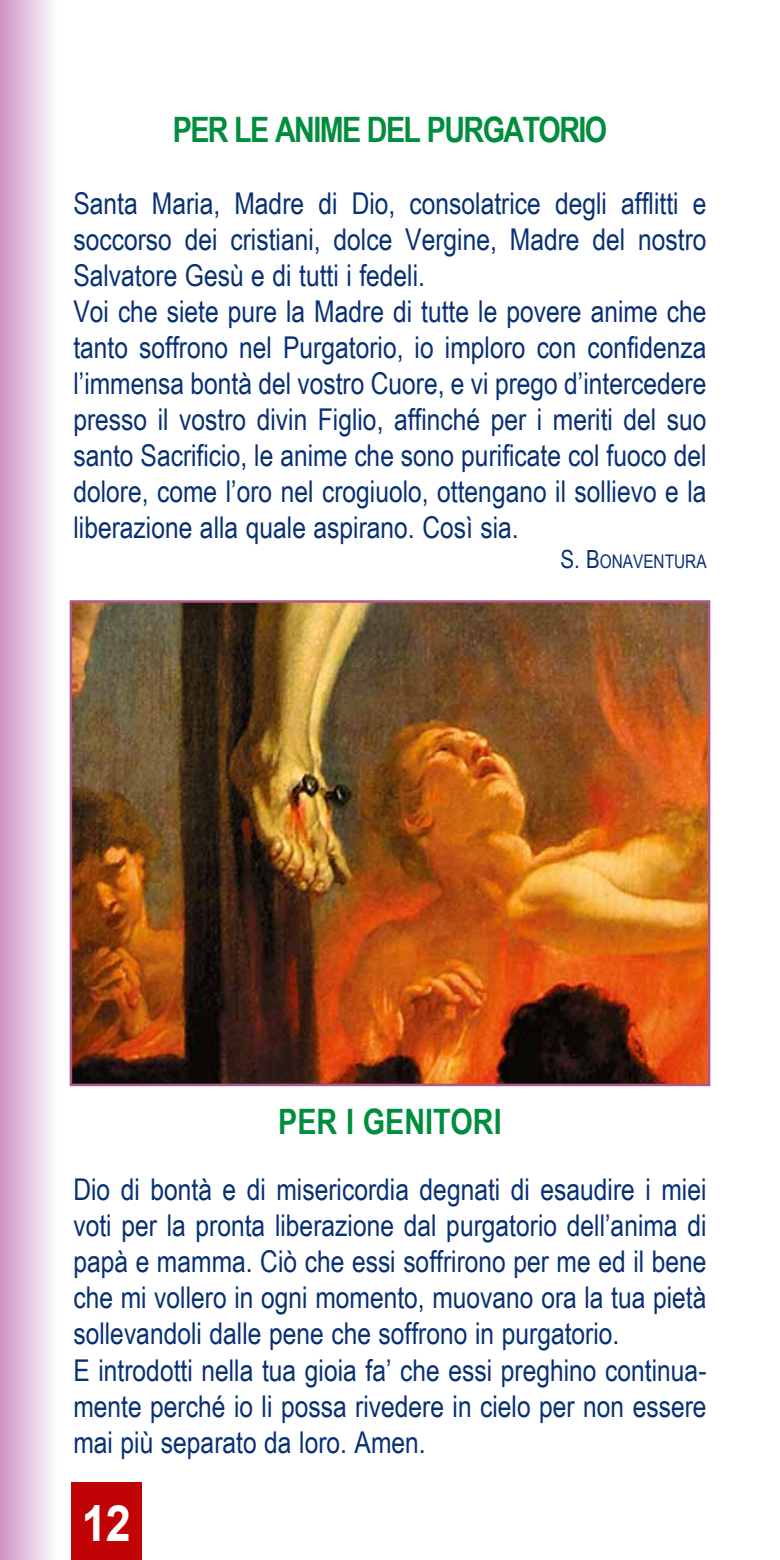
<style>
.page{position:relative;width:780px;height:1560px;background:#fff}
.page>*{position:absolute;margin:0;border:0;box-sizing:border-box;transform-origin:0 0}
.t1{font:700 50px "Arial";color:#fff;scale:.9 1}
.t2{font:700 35px "Arial Narrow";letter-spacing:-.045em;color:#008d3d}
.t3{font:700 35px "Arial Narrow";color:#008d3d}
.t4{font:30px/36px "Arial Narrow";color:#083074}
.t5{font:18.75px "Arial Narrow";color:#083074}
.s1{font-size:25px}
</style>
<div class="page">
<div style="left:71px;top:1481px;width:71px;height:78px;background:#c00304"></div>
<div style="left:0;top:0;width:57px;height:1559px;background:linear-gradient(to right,#cd93c2,#fdfeff)"></div>
<img style="left:73px;top:603px;width:634px;height:480px">
<div style="left:70px;top:600px;width:640px;height:486px;border:2px solid #af5788"></div>
<p class="t2" style="left:173px;top:109px;width:436px">PER LE ANIME DEL PURGATORIO</p>
<p class="t4" style="left:73px;top:185px;width:634px">Santa Maria, Madre di Dio, consolatrice degli afflitti e soccorso dei cristiani, dolce Vergine, Madre del nostro Salvatore Gesù e di tutti i fedeli.<br>Voi che siete pure la Madre di tutte le povere anime che tanto soffrono nel Purgatorio, io imploro con confidenza l’immensa bontà del vostro Cuore, e vi prego d’intercedere presso il vostro divin Figlio, affinché per i meriti del suo santo Sacrificio, le anime che sono purificate col fuoco del dolore, come l’oro nel crogiuolo, ottengano il sollievo e la liberazione alla quale aspirano. Così sia.</p>
<p class="t5" style="left:560px;top:550px;width:148px"><span class="s1">S. B</span>ONAVENTURA</p>
<p class="t3" style="left:278px;top:1101px;width:225px">PER I GENITORI</p>
<p class="t4" style="left:73px;top:1171px;width:634px">Dio di bontà e di misericordia degnati di esaudire i miei voti per la pronta liberazione dal purgatorio dell’anima di papà e mamma. Ciò che essi soffrirono per me ed il bene che mi vollero in ogni momento, muovano ora la tua pietà sollevandoli dalle pene che soffrono in purgatorio.<br>E introdotti nella tua gioia fa’ che essi preghino continua&shy;mente perché io li possa rivedere in cielo per non essere mai più separato da loro. Amen.</p>
<h1 class="t1" style="left:82px;top:1494px;width:56px">12</h1>
</div>
